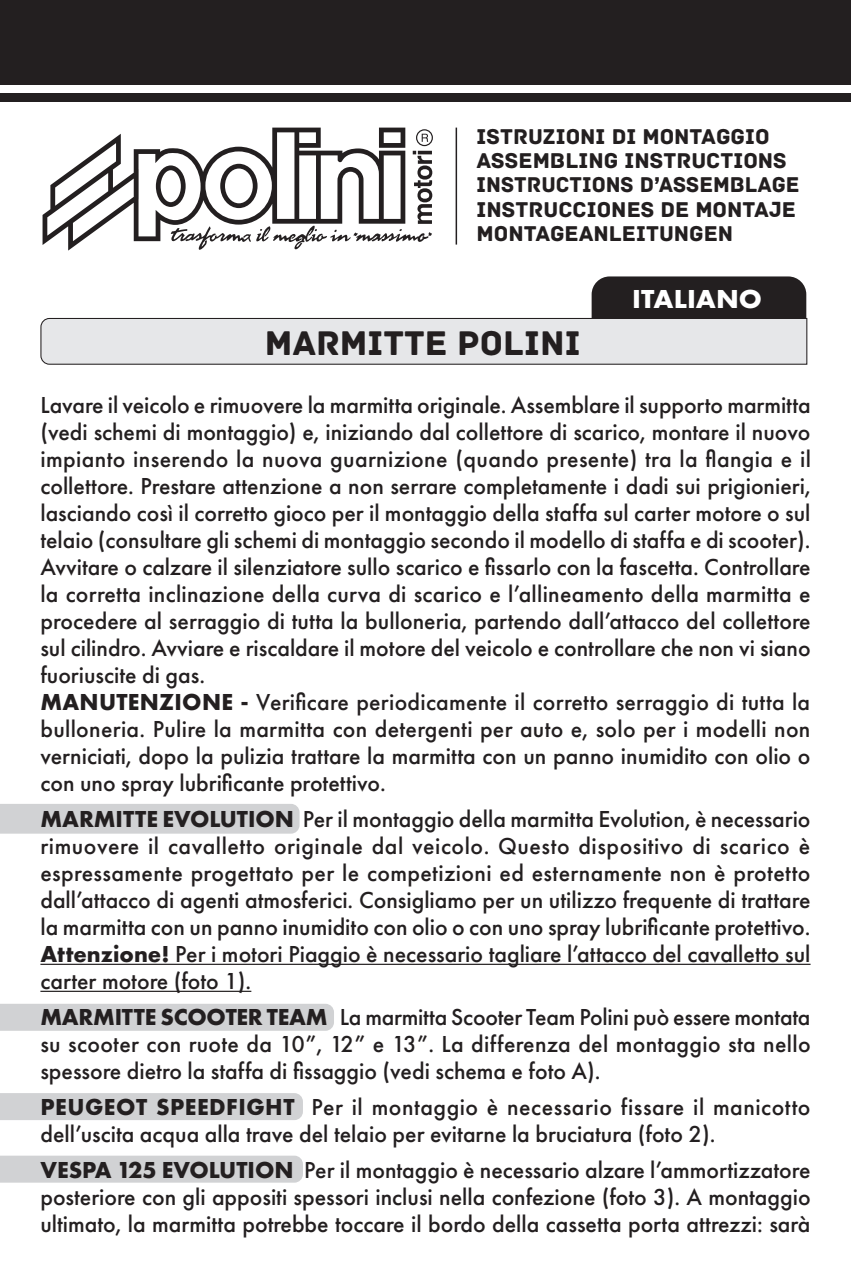
<style>
.page{position:relative;width:851px;height:1276px;background:#fff}
.page>*{position:absolute;margin:0;border:0;box-sizing:border-box;transform-origin:0 0}
.t1{font:36px "Archive";color:#231f20}
.t2{font:700 27px "Futura PT";color:#fff;scale:1.05 1}
.t3{font:500 24px/27px "Futura PT";color:#231f20;text-align:justify}
.t4{font:22.5px "Archive";color:#231f20}
.s1{font-weight:700}
</style>
<div class="page">
<div style="left:0;top:804px;width:299px;height:29px;background:#d1d2d4"></div>
<div style="left:0;top:1004px;width:334px;height:26px;background:#d1d2d4"></div>
<div style="left:0;top:1155px;width:303px;height:27px;background:#d1d2d4"></div>
<div style="left:0;top:1093px;width:303px;height:27px;background:#d1d2d4"></div>
<div style="left:0;top:0;width:850px;height:85px;background:#231f20"></div>
<div style="left:0;top:94px;width:850px;height:8px;background:#231f20"></div>
<hr style="left:40px;top:963px;width:770px;height:2px;background:#231f20">
<hr style="left:40px;top:990px;width:211px;height:2px;background:#231f20">
<svg style="left:40px;top:276px;width:767px;height:89px"></svg>
<svg style="left:43px;top:133px;width:113px;height:118px"></svg>
<svg style="left:156px;top:128px;width:277px;height:122px"></svg>
<hr style="left:455px;top:128px;width:2px;height:117px;background:#231f20">
<p class="t4" style="left:476px;top:124px;width:294px">ISTRUZIONI DI MONTAGGIO</p>
<p class="t4" style="left:476px;top:148px;width:312px">ASSEMBLING INSTRUCTIONS</p>
<p class="t4" style="left:476px;top:172px;width:324px">INSTRUCTIONS D’ASSEMBLAGE</p>
<p class="t4" style="left:476px;top:196px;width:321px">INSTRUCCIONES DE MONTAJE</p>
<p class="t4" style="left:476px;top:220px;width:258px">MONTAGEANLEITUNGEN</p>
<p class="t1" style="left:265px;top:322px;width:317px">MARMITTE POLINI</p>
<p class="t2" style="left:632px;top:281px;width:125px">ITALIANO</p>
<p class="t3" style="left:40px;top:391px;width:772px">Lavare il veicolo e rimuovere la marmitta originale. Assemblare il supporto marmitta (vedi schemi di montaggio) e, iniziando dal collettore di scarico, montare il nuovo impianto inserendo la nuova guarnizione (quando presente) tra la flangia e il collettore. Prestare attenzione a non serrare completamente i dadi sui prigionieri, lasciando così il corretto gioco per il montaggio della staffa sul carter motore o sul telaio (consultare gli schemi di montaggio secondo il modello di staffa e di scooter).<br>Avvitare o calzare il silenziatore sullo scarico e fissarlo con la fascetta. Controllare la corretta inclinazione della curva di scarico e l’allineamento della marmitta e procedere al serraggio di tutta la bulloneria, partendo dall’attacco del collettore sul cilindro. Avviare e riscaldare il motore del veicolo e controllare che non vi siano fuoriuscite di gas.</p>
<p class="t3" style="left:40px;top:688px;width:771px"><span class="s1">MANUTENZIONE -</span> Verificare periodicamente il corretto serraggio di tutta la bulloneria. Pulire la marmitta con detergenti per auto e, solo per i modelli non verniciati, dopo la pulizia trattare la marmitta con un panno inumidito con olio o con uno spray lubrificante protettivo.</p>
<p class="t3" style="left:40px;top:805px;width:771px"><span class="s1">MARMITTE EVOLUTION</span> Per il montaggio della marmitta Evolution, è necessario rimuovere il cavalletto originale dal veicolo. Questo dispositivo di scarico è espressamente progettato per le competizioni ed esternamente non è protetto dall’attacco di agenti atmosferici. Consigliamo per un utilizzo frequente di trattare la marmitta con un panno inumidito con olio o con uno spray lubrificante protettivo.</p>
<p class="t3" style="left:40px;top:940px;width:771px"><span class="s1">Attenzione!</span> Per i motori Piaggio è necessario tagliare l’attacco del cavalletto sul carter motore (foto 1).</p>
<p class="t3" style="left:40px;top:1003px;width:771px"><span class="s1">MARMITTE SCOOTER TEAM</span> La marmitta Scooter Team Polini può essere montata su scooter con ruote da 10”, 12” e 13”. La differenza del montaggio sta nello spessore dietro la staffa di fissaggio (vedi schema e foto A).</p>
<p class="t3" style="left:40px;top:1093px;width:771px"><span class="s1">PEUGEOT SPEEDFIGHT</span> Per il montaggio è necessario fissare il manicotto dell’uscita acqua alla trave del telaio per evitarne la bruciatura (foto 2).</p>
<p class="t3" style="left:40px;top:1156px;width:771px"><span class="s1">VESPA 125 EVOLUTION</span> Per il montaggio è necessario alzare l’ammortizzatore posteriore con gli appositi spessori inclusi nella confezione (foto 3). A montaggio ultimato, la marmitta potrebbe toccare il bordo della cassetta porta attrezzi: sarà</p>
</div>
